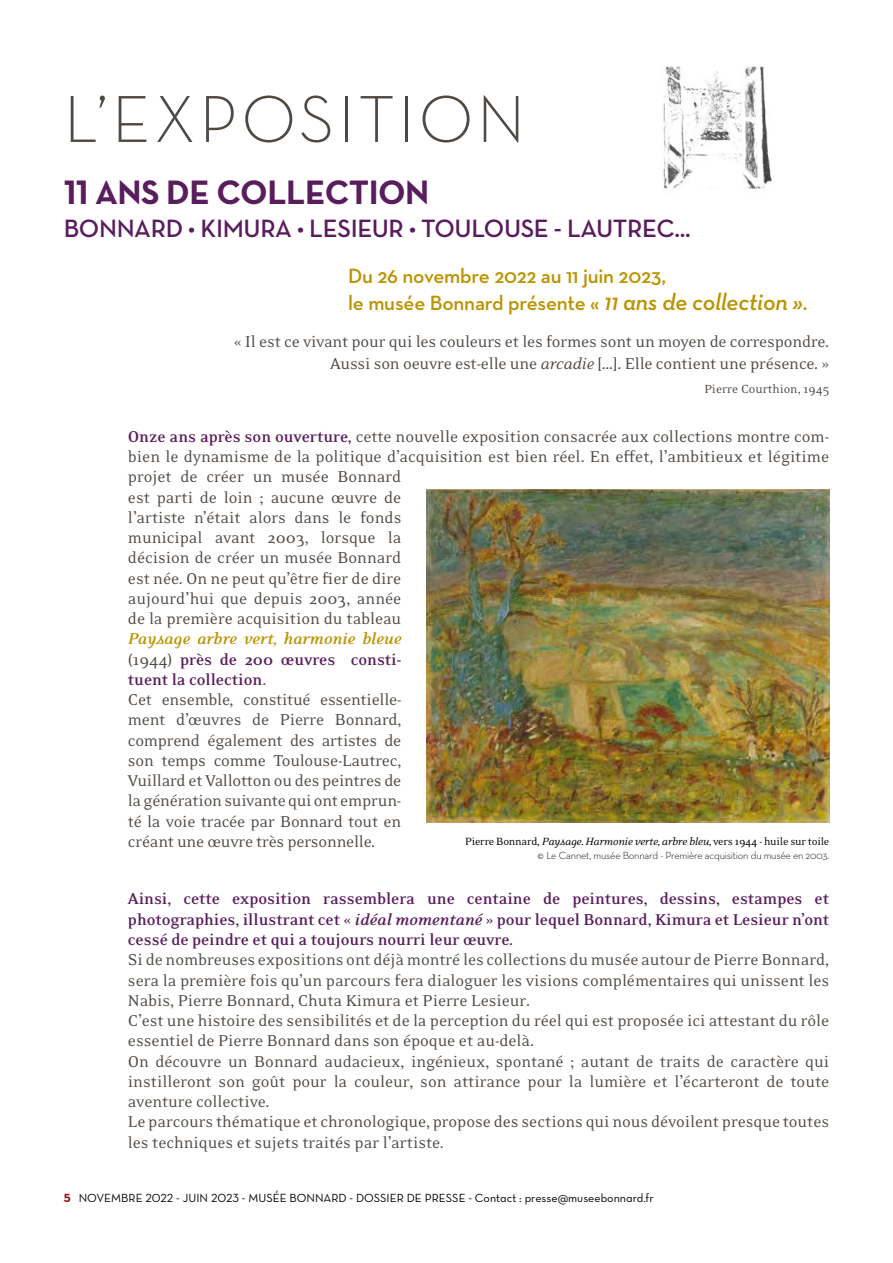
<style>
.page{position:relative;width:893px;height:1263px;background:#fff}
.page>*{position:absolute;margin:0;border:0;box-sizing:border-box;transform-origin:0 0}
.t1{font:67.5px "Neutraface Text Light Alt";letter-spacing:.05em;color:#4f4944}
.t2{font:700 34.5px "Neutraface Text";letter-spacing:-.015em;color:#591c5c}
.t3{font:600 25.5px "Neutraface Text";letter-spacing:-.015em;color:#591c5c}
.t4{font:600 21px/27px "Neutraface Text";letter-spacing:-.01em;color:#bc9300}
.t5{font:18px/20.2px "Eidetic Neo OT";letter-spacing:-.005em;color:#4f4944}
.t6{font:700 18px/20.2px "Eidetic Neo OT";color:#591c5c;text-align:justify}
.t7{font:13.5px "Eidetic Neo OT";color:#4f4944}
.t8{font:12px "Neutraface Text Book Alt";color:#000}
.t9{font:12px "Eidetic Neo OT";letter-spacing:-.02em;color:#000}
.t10{font:300 10.5px "Neutraface Text";letter-spacing:-.02em;color:#000}
.s1{font-style:italic;font-size:24px}
.s2{font-style:italic}
.s3{font-weight:700;color:#591c5c}
.s4{font-weight:700;font-style:italic;color:#bc9300}
.s5{font-family:"Neutraface Text Bold Alt";color:#940e14}
</style>
<div class="page">
<img style="left:663px;top:66px;width:110px;height:124px">
<img style="left:427px;top:490px;width:402px;height:332px">
<h1 class="t1" style="left:64px;top:76px;width:463px">L’EXPOSITION</h1>
<h2 class="t2" style="left:64px;top:170px;width:367px">11 ANS DE COLLECTION</h2>
<h3 class="t3" style="left:64px;top:212px;width:628px">BONNARD • KIMURA • LESIEUR • TOULOUSE - LAUTREC...</h3>
<p class="t4" style="left:348px;top:262px;width:461px">Du 26 novembre 2022 au 11 juin 2023,<br>le musée Bonnard présente « <span class="s1">11 ans de collection »</span>.</p>
<p class="t5" style="left:234px;top:331px;width:597px;line-height:21.6px;text-align:right">« Il est ce vivant pour qui les couleurs et les formes sont un moyen de correspondre.<br>Aussi son oeuvre est-elle une <span class="s2">arcadie</span> […]. Elle contient une présence. »</p>
<p class="t7" style="left:704px;top:382px;width:126px">Pierre Courthion, 1945</p>
<p class="t5" style="left:128px;top:427px;width:703px"><span class="s3">Onze ans après son ouverture,</span> cette nouvelle exposition consacrée aux collections montre com&shy;bien le dynamisme de la politique d’acquisition est bien réel. En effet, l’ambitieux et légitime projet de créer un musée Bonnard<br>est parti de loin ; aucune œuvre de<br>l’artiste n’était alors dans le fonds<br>municipal avant 2003, lorsque la<br>décision de créer un musée Bonnard<br>est née. On ne peut qu’être fier de dire<br>aujourd’hui que depuis 2003, année<br>de la première acquisition du tableau</p>
<p class="t5" style="left:128px;top:629px;width:275px"><span class="s4">Paysage arbre vert, harmonie bleue </span>(1944) <span class="s3">près de 200 œuvres consti&shy;tuent la collection</span>.<br>Cet ensemble, constitué essentielle&shy;ment d’œuvres de Pierre Bonnard, comprend également des artistes de son temps comme Toulouse-Lautrec, Vuillard et Vallotton ou des peintres de la génération suivante qui ont emprun&shy;té la voie tracée par Bonnard tout en créant une œuvre très personnelle.</p>
<p class="t9" style="left:465px;top:835px;width:365px">Pierre Bonnard, <span class="s2">Paysage. Harmonie verte, arbre bleu,</span> vers 1944 <span class="s2">-</span> huile sur toile</p>
<p class="t10" style="left:538px;top:849px;width:293px">© Le Cannet, musée Bonnard - Première acquisition du musée en 2003.</p>
<p class="t6" style="left:128px;top:889px;width:703px">Ainsi, cette exposition rassemblera une centaine de peintures, dessins, estampes et photographies, illustrant cet « <span class="s2">idéal momentané</span> » pour lequel Bonnard, Kimura et Lesieur n’ont cessé de peindre et qui a toujours nourri leur œuvre.</p>
<p class="t5" style="left:128px;top:950px;width:703px">Si de nombreuses expositions ont déjà montré les collections du musée autour de Pierre Bonnard, sera la première fois qu’un parcours fera dialoguer les visions complémentaires qui unissent les Nabis, Pierre Bonnard, Chuta Kimura et Pierre Lesieur.<br>C’est une histoire des sensibilités et de la perception du réel qui est proposée ici attestant du rôle essentiel de Pierre Bonnard dans son époque et au-delà.<br>On découvre un Bonnard audacieux, ingénieux, spontané ; autant de traits de caractère qui instilleront son goût pour la couleur, son attirance pour la lumière et l’écarteront de toute aventure collective.<br>Le parcours thématique et chronologique, propose des sections qui nous dévoilent presque toutes les techniques et sujets traités par l’artiste.</p>
<p class="t8" style="left:64px;top:1191px;width:591px"><span class="s5">5</span> NOVEMBRE 2022 - JUIN 2023 - MUSÉE BONNARD - DOSSIER DE PRESSE - Contact : presse@museebonnard.fr</p>
</div>
